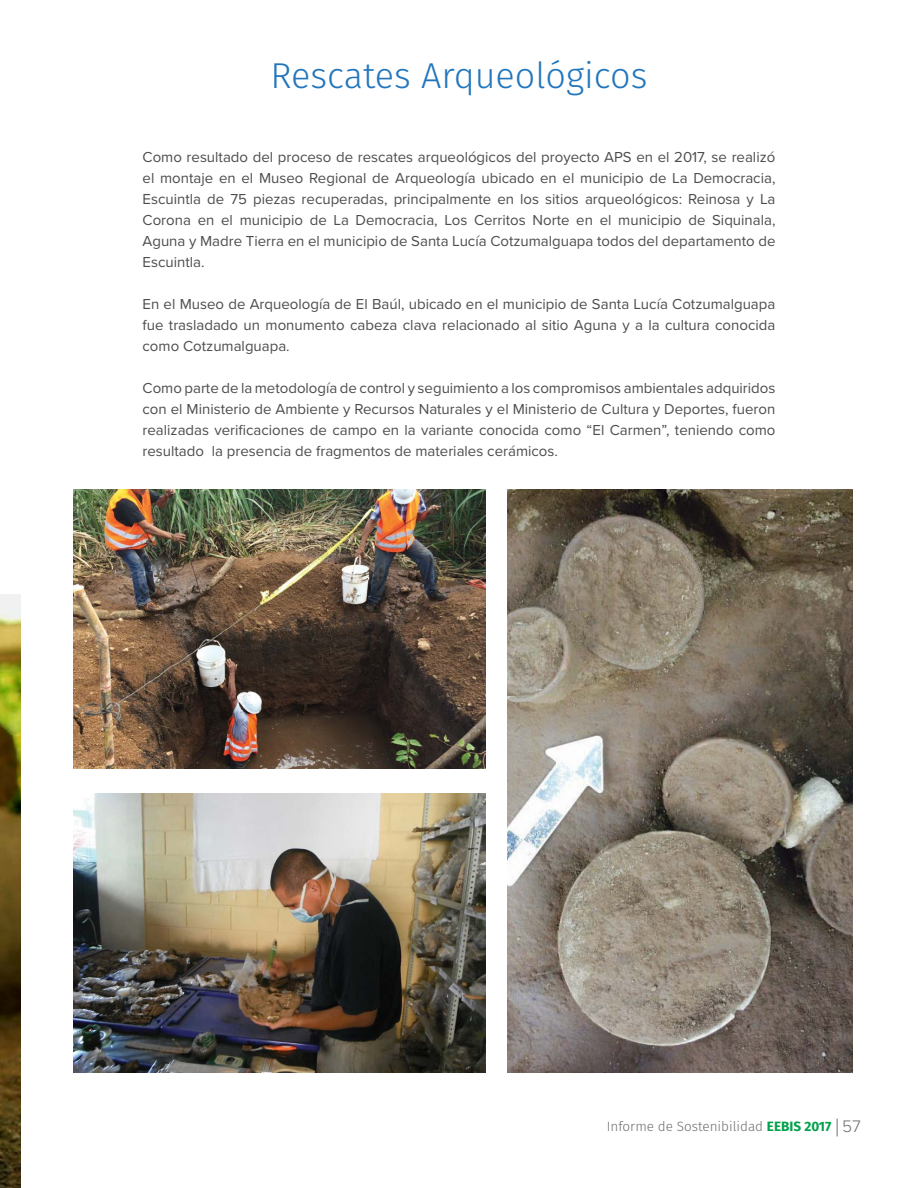
<style>
.page{position:relative;width:918px;height:1188px;background:#fff}
.page>*{position:absolute;margin:0;border:0;box-sizing:border-box;transform-origin:0 0}
.t1{font:300 36px "Fira Sans";color:#2276bc}
.t2{font:15px/21px "Proxima Nova";color:#4d4d4f;text-align:justify}
.t3{font:300 13.5px "Fira Sans";color:#6d6e71}
.s1{font-weight:700;color:#00a14a}
.s2{font-family:"Proxima Nova";font-size:17.25px}
</style>
<div class="page">
<svg style="left:837px;top:1119px;width:1px;height:17px"></svg>
<img style="left:0;top:594px;width:21px;height:594px">
<img style="left:73px;top:489px;width:412px;height:280px">
<img style="left:507px;top:489px;width:346px;height:583px">
<img style="left:73px;top:793px;width:412px;height:279px">
<h1 class="t1" style="left:271px;top:50px;width:378px">Rescates Arqueológicos</h1>
<p class="t2" style="left:143px;top:146px;width:634px">Como resultado del proceso de rescates arqueológicos del proyecto APS en el 2017, se realizó el montaje en el Museo Regional de Arqueología ubicado en el municipio de La Democracia, Escuintla de 75 piezas recuperadas, principalmente en los sitios arqueológicos: Reinosa y La Corona en el municipio de La Democracia, Los Cerritos Norte en el municipio de Siquinala, Aguna y Madre Tierra en el municipio de Santa Lucía Cotzumalguapa todos del departamento de Escuintla.</p>
<p class="t2" style="left:143px;top:293px;width:634px">En el Museo de Arqueología de El Baúl, ubicado en el municipio de Santa Lucía Cotzumalguapa fue trasladado un monumento cabeza clava relacionado al sitio Aguna y a la cultura conocida como Cotzumalguapa.</p>
<p class="t2" style="left:143px;top:377px;width:634px">Como parte de la metodología de control y seguimiento a los compromisos ambientales adquiridos con el Ministerio de Ambiente y Recursos Naturales y el Ministerio de Cultura y Deportes, fueron realizadas verificaciones de campo en la variante conocida como “El Carmen”, teniendo como resultado la presencia de fragmentos de materiales cerámicos.</p>
<p class="t3" style="left:607px;top:1117px;width:256px">Informe de Sostenibilidad <span class="s1">EEBIS 2017</span> <span class="s2">57</span></p>
</div>
